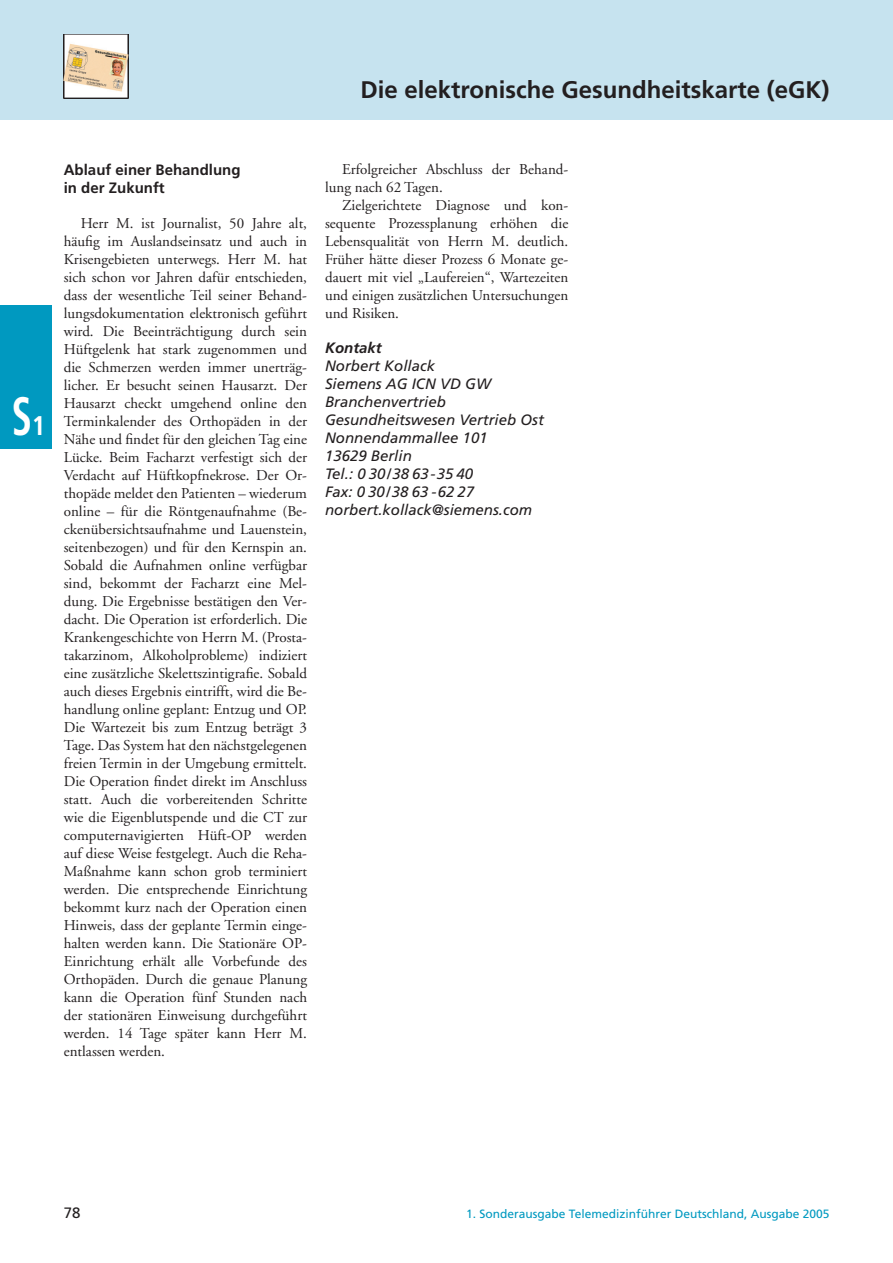
<style>
.page{position:relative;width:893px;height:1263px;background:#fff}
.page>*{position:absolute;margin:0;border:0;box-sizing:border-box;transform-origin:0 0}
.t1{font:700 condensed 54px "Frutiger";color:#fff;scale:.75 1}
.t2{font:700 24px "Frutiger";color:#231f20}
.t3{font:15px/18px "Adobe Garamond";color:#231f20;text-align:justify}
.t4{font:italic 15px/18px "Frutiger";color:#231f20}
.t5{font:700 15px/18px "Frutiger";color:#231f20}
.t6{font:italic 700 15px "Frutiger";color:#231f20}
.t7{font:15px "Frutiger";color:#231f20}
.t8{font:12px "Frutiger";color:#0099c0}
.s1{font-size:27px}
</style>
<div class="page">
<div style="left:0;top:0;width:892px;height:119px;background:#c6e3ef"></div>
<div style="left:0;top:305px;width:51px;height:143px;background:#0099c0"></div>
<img style="left:64px;top:34px;width:64px;height:65px">
<h2 class="t2" style="left:360px;top:80px;width:470px">Die elektronische Gesundheitskarte (eGK)</h2>
<h1 class="t1" style="left:12px;top:395px;width:47px">S<span class="s1">1</span></h1>
<p class="t5" style="left:64px;top:162px;width:178px">Ablauf einer Behandlung in der Zukunft</p>
<p class="t3" style="left:64px;top:215px;width:245px;text-indent:17px">Herr M. ist Journalist, 50 Jahre alt, häufig im Auslandseinsatz und auch in Krisengebieten unterwegs. Herr M. hat sich schon vor Jahren dafür entschieden, dass der wesentliche Teil seiner Behand&shy;lungsdokumentation elektronisch geführt wird. Die Beeinträchtigung durch sein Hüftgelenk hat stark zugenommen und die Schmerzen werden immer unerträg&shy;licher. Er besucht seinen Hausarzt. Der Hausarzt checkt umgehend online den Terminkalender des Orthopäden in der Nähe und findet für den gleichen Tag eine Lücke. Beim Facharzt verfestigt sich der Verdacht auf Hüftkopfnekrose. Der Or&shy;thopäde meldet den Patienten – wiederum online – für die Röntgenaufnahme (Be&shy;ckenübersichtsaufnahme und Lauenstein, seitenbezogen) und für den Kernspin an.<br>Sobald die Aufnahmen online verfügbar sind, bekommt der Facharzt eine Mel&shy;dung. Die Ergebnisse bestätigen den Ver&shy;dacht. Die Operation ist erforderlich. Die Krankengeschichte von Herrn M. (Prosta&shy;takarzinom, Alkoholprobleme) indiziert eine zusätzliche Skelettszintigrafie. Sobald auch dieses Ergebnis eintrifft, wird die Be&shy;handlung online geplant: Entzug und OP.<br>Die Wartezeit bis zum Entzug beträgt 3<br>Tage. Das System hat den nächstgelegenen freien Termin in der Umgebung ermittelt.<br>Die Operation findet direkt im Anschluss statt. Auch die vorbereitenden Schritte wie die Eigenblutspende und die CT zur computernavigierten Hüft-OP werden auf diese Weise festgelegt. Auch die Reha-Maßnahme kann schon grob terminiert werden. Die entsprechende Einrichtung bekommt kurz nach der Operation einen Hinweis, dass der geplante Termin einge&shy;halten werden kann. Die Stationäre OP-Einrichtung erhält alle Vorbefunde des Orthopäden. Durch die genaue Planung kann die Operation fünf Stunden nach der stationären Einweisung durchgeführt werden. 14 Tage später kann Herr M. entlassen werden.</p>
<p class="t3" style="left:325px;top:161px;width:245px;text-indent:17px">Erfolgreicher Abschluss der Behand&shy;lung nach 62 Tagen.</p>
<p class="t3" style="left:325px;top:197px;width:245px;text-indent:17px">Zielgerichtete Diagnose und kon&shy;sequente Prozessplanung erhöhen die Lebensqualität von Herrn M. deutlich.<br>Früher hätte dieser Prozess 6 Monate ge&shy;dauert mit viel „Laufereien“, Wartezeiten und einigen zusätzlichen Untersuchungen und Risiken.</p>
<p class="t6" style="left:325px;top:341px;width:58px">Kontakt</p>
<p class="t4" style="left:325px;top:358px;width:220px">Norbert Kollack<br>Siemens AG ICN VD GW<br>Branchenvertrieb<br>Gesundheitswesen Vertrieb Ost<br>Nonnendammallee 101<br>13629 Berlin<br>Tel.: 0 30/38 63-35 40<br>Fax: 0 30/38 63 -62 27 norbert.kollack@siemens.com</p>
<p class="t7" style="left:64px;top:1206px;width:18px">78</p>
<p class="t8" style="left:466px;top:1209px;width:365px">1. Sonderausgabe Telemedizinführer Deutschland, Ausgabe 2005</p>
</div>
